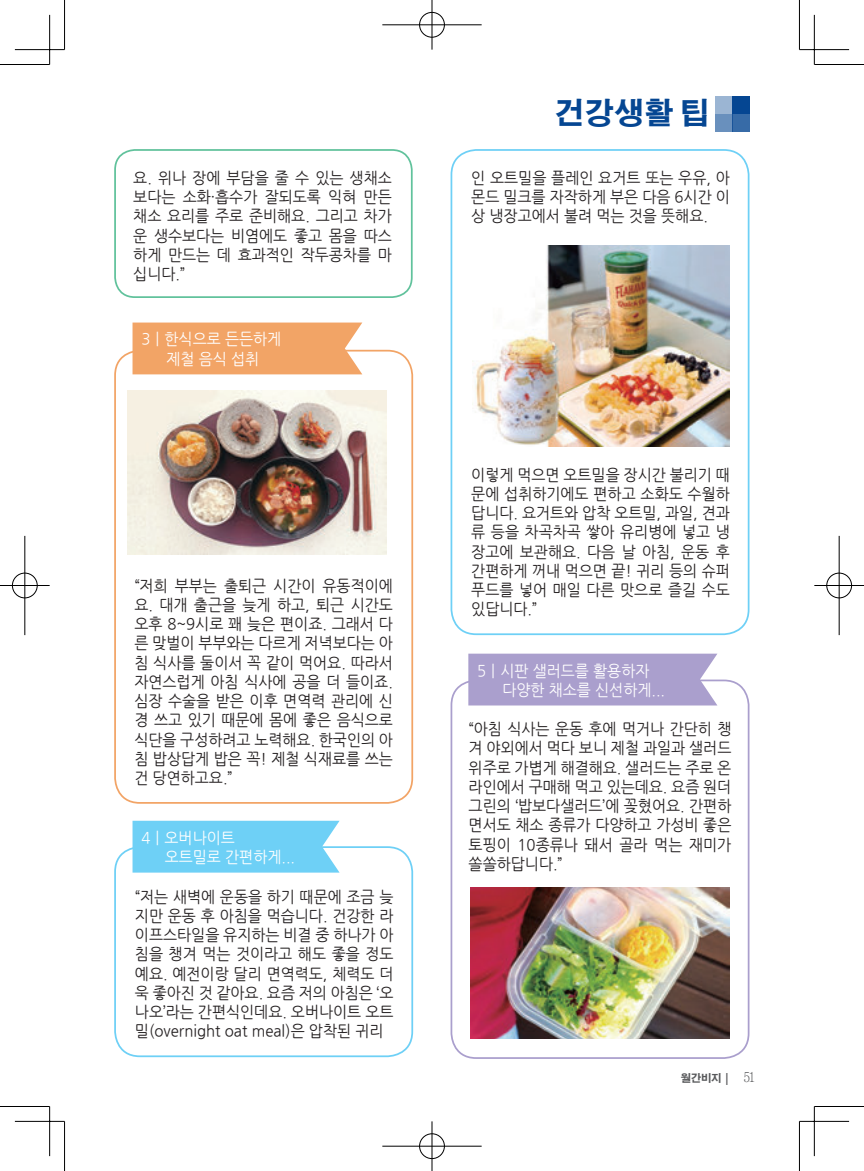
<style>
.page{position:relative;width:864px;height:1171px;background:#fff}
.page>*{position:absolute;margin:0;border:0;box-sizing:border-box;transform-origin:0 0}
.t1{font:700 29.75px "Adobe Gothic Std";color:#054692}
.t2{font:15.75px/19.2px "Nanum Gothic";color:#231f20;text-align:justify;scale:.95 1}
.t3{font:15.75px/19.2px "Nanum Gothic";color:#fff;scale:.95 1}
.t4{font:700 10.5px "Adobe Gothic Std";color:#57585a}
.s1{font-family:"Chosunilbo NM";font-weight:400;font-size:14px}
</style>
<div class="page">
<div style="left:450px;top:679px;width:299px;height:380px;border:2px solid #aa9fcd;border-radius:25px"></div>
<div style="left:714px;top:97px;width:18px;height:17px;background:#9bb5d3"></div>
<div style="left:732px;top:97px;width:17px;height:17px;background:#054692"></div>
<div style="left:714px;top:114px;width:18px;height:17px;background:#6990bd"></div>
<div style="left:732px;top:114px;width:17px;height:17px;background:#376ba7"></div>
<div style="left:468px;top:653px;width:249px;height:52px;background:#aa9fcd"></div>
<div style="left:132px;top:322px;width:230px;height:52px;background:#f2a466"></div>
<div style="left:132px;top:821px;width:207px;height:51px;background:#6ed0f6"></div>
<div style="left:114px;top:350px;width:299px;height:454px;border:2px solid #f2a466;border-radius:25px"></div>
<div style="left:114px;top:846px;width:299px;height:211px;border:2px solid #6ed0f6;border-radius:25px"></div>
<div style="left:450px;top:149px;width:299px;height:486px;border:2px solid #6ed0f6;border-radius:25px"></div>
<div style="left:114px;top:149px;width:298px;height:149px;border:2px solid #61c29c;border-radius:20px"></div>
<img style="left:127px;top:390px;width:259px;height:165px">
<img style="left:472px;top:245px;width:256px;height:202px">
<img style="left:470px;top:887px;width:259px;height:152px">
<hr style="left:0;top:64px;width:50px;height:1px;background:#000">
<hr style="left:814px;top:64px;width:49px;height:1px;background:#000">
<hr style="left:0;top:1106px;width:50px;height:1px;background:#000">
<hr style="left:814px;top:1106px;width:49px;height:1px;background:#000">
<hr style="left:64px;top:0;width:1px;height:50px;background:#000">
<hr style="left:64px;top:1121px;width:1px;height:50px;background:#000">
<hr style="left:798px;top:0;width:1px;height:50px;background:#000">
<hr style="left:798px;top:1121px;width:1px;height:50px;background:#000">
<hr style="left:15px;top:49px;width:49px;height:1px;background:#000">
<hr style="left:799px;top:49px;width:49px;height:1px;background:#000">
<hr style="left:15px;top:1121px;width:49px;height:1px;background:#000">
<hr style="left:799px;top:1121px;width:49px;height:1px;background:#000">
<hr style="left:49px;top:15px;width:1px;height:49px;background:#000">
<hr style="left:49px;top:1106px;width:1px;height:50px;background:#000">
<hr style="left:813px;top:15px;width:1px;height:49px;background:#000">
<hr style="left:813px;top:1106px;width:1px;height:50px;background:#000">
<div style="left:418px;top:11px;width:27px;height:27px;border:2px solid #fff;border-radius:50%"></div>
<hr style="left:382px;top:24px;width:99px;height:2px;background:#fff">
<hr style="left:430px;top:0;width:3px;height:50px;background:#fff">
<div style="left:419px;top:12px;width:25px;height:25px;border:1px solid #000;border-radius:50%"></div>
<hr style="left:382px;top:25px;width:99px;height:1px;background:#000">
<hr style="left:431px;top:0;width:1px;height:50px;background:#000">
<div style="left:418px;top:1132px;width:27px;height:28px;border:2px solid #fff;border-radius:50%"></div>
<hr style="left:382px;top:1145px;width:99px;height:2px;background:#fff">
<hr style="left:430px;top:1121px;width:3px;height:50px;background:#fff">
<div style="left:419px;top:1133px;width:25px;height:26px;border:1px solid #000;border-radius:50%"></div>
<hr style="left:382px;top:1146px;width:99px;height:1px;background:#000">
<hr style="left:431px;top:1121px;width:1px;height:50px;background:#000">
<div style="left:11px;top:572px;width:27px;height:27px;border:2px solid #fff;border-radius:50%"></div>
<hr style="left:0;top:584px;width:50px;height:3px;background:#fff">
<hr style="left:24px;top:536px;width:2px;height:99px;background:#fff">
<div style="left:12px;top:573px;width:25px;height:25px;border:1px solid #000;border-radius:50%"></div>
<hr style="left:0;top:585px;width:50px;height:1px;background:#000">
<hr style="left:25px;top:536px;width:1px;height:99px;background:#000">
<div style="left:825px;top:572px;width:27px;height:27px;border:2px solid #fff;border-radius:50%"></div>
<hr style="left:814px;top:584px;width:49px;height:3px;background:#fff">
<hr style="left:837px;top:536px;width:3px;height:99px;background:#fff">
<div style="left:826px;top:573px;width:25px;height:25px;border:1px solid #000;border-radius:50%"></div>
<hr style="left:814px;top:585px;width:49px;height:1px;background:#000">
<hr style="left:838px;top:536px;width:1px;height:99px;background:#000">
<p class="t2" style="left:133px;top:168px;width:273px">요. 위나 장에 부담을 줄 수 있는 생채소 보다는 소화·흡수가 잘되도록 익혀 만든 채소 요리를 주로 준비해요. 그리고 차가 운 생수보다는 비염에도 좋고 몸을 따스 하게 만드는 데 효과적인 작두콩차를 마 십니다.”</p>
<p class="t3" style="left:141px;top:330px;width:149px;text-align:center">3ㅣ한식으로 든든하게 제철 음식 섭취</p>
<p class="t2" style="left:134px;top:576px;width:273px">“저희 부부는 출퇴근 시간이 유동적이에 요. 대개 출근을 늦게 하고, 퇴근 시간도 오후 8~9시로 꽤 늦은 편이죠. 그래서 다 른 맞벌이 부부와는 다르게 저녁보다는 아 침 식사를 둘이서 꼭 같이 먹어요. 따라서 자연스럽게 아침 식사에 공을 더 들이죠. 심장 수술을 받은 이후 면역력 관리에 신 경 쓰고 있기 때문에 몸에 좋은 음식으로 식단을 구성하려고 노력해요. 한국인의 아 침 밥상답게 밥은 꼭! 제철 식재료를 쓰는 건 당연하고요.”</p>
<p class="t3" style="left:165px;top:828px;width:139px;text-indent:-23px">4ㅣ오버나이트 오트밀로 간편하게...</p>
<p class="t2" style="left:135px;top:887px;width:273px">“저는 새벽에 운동을 하기 때문에 조금 늦 지만 운동 후 아침을 먹습니다. 건강한 라 이프스타일을 유지하는 비결 중 하나가 아 침을 챙겨 먹는 것이라고 해도 좋을 정도 예요. 예전이랑 달리 면역력도, 체력도 더 욱 좋아진 것 같아요. 요즘 저의 아침은 ‘오 나오’라는 간편식인데요. 오버나이트 오트 밀(overnight oat meal)은 압착된 귀리</p>
<h1 class="t1" style="left:554px;top:96px;width:157px">건강생활 팁</h1>
<p class="t2" style="left:471px;top:168px;width:273px">인 오트밀을 플레인 요거트 또는 우유, 아 몬드 밀크를 자작하게 부은 다음 6시간 이 상 냉장고에서 불려 먹는 것을 뜻해요.</p>
<p class="t2" style="left:471px;top:465px;width:273px">이렇게 먹으면 오트밀을 장시간 불리기 때 문에 섭취하기에도 편하고 소화도 수월하 답니다. 요거트와 압착 오트밀, 과일, 견과 류 등을 차곡차곡 쌓아 유리병에 넣고 냉 장고에 보관해요. 다음 날 아침, 운동 후 간편하게 꺼내 먹으면 끝! 귀리 등의 슈퍼 푸드를 넣어 매일 다른 맛으로 즐길 수도 있답니다.”</p>
<p class="t3" style="left:502px;top:661px;width:173px;text-indent:-25px">5ㅣ시판 샐러드를 활용하자 다양한 채소를 신선하게...</p>
<p class="t2" style="left:468px;top:720px;width:278px">“아침 식사는 운동 후에 먹거나 간단히 챙 겨 야외에서 먹다 보니 제철 과일과 샐러드 위주로 가볍게 해결해요. 샐러드는 주로 온 라인에서 구매해 먹고 있는데요. 요즘 원더 그린의 ‘밥보다샐러드’에 꽂혔어요. 간편하 면서도 채소 종류가 다양하고 가성비 좋은 토핑이 10종류나 돼서 골라 먹는 재미가 쏠쏠하답니다.”</p>
<p class="t4" style="left:680px;top:1072px;width:76px">월간비지 | <span class="s1">51</span></p>
</div>
